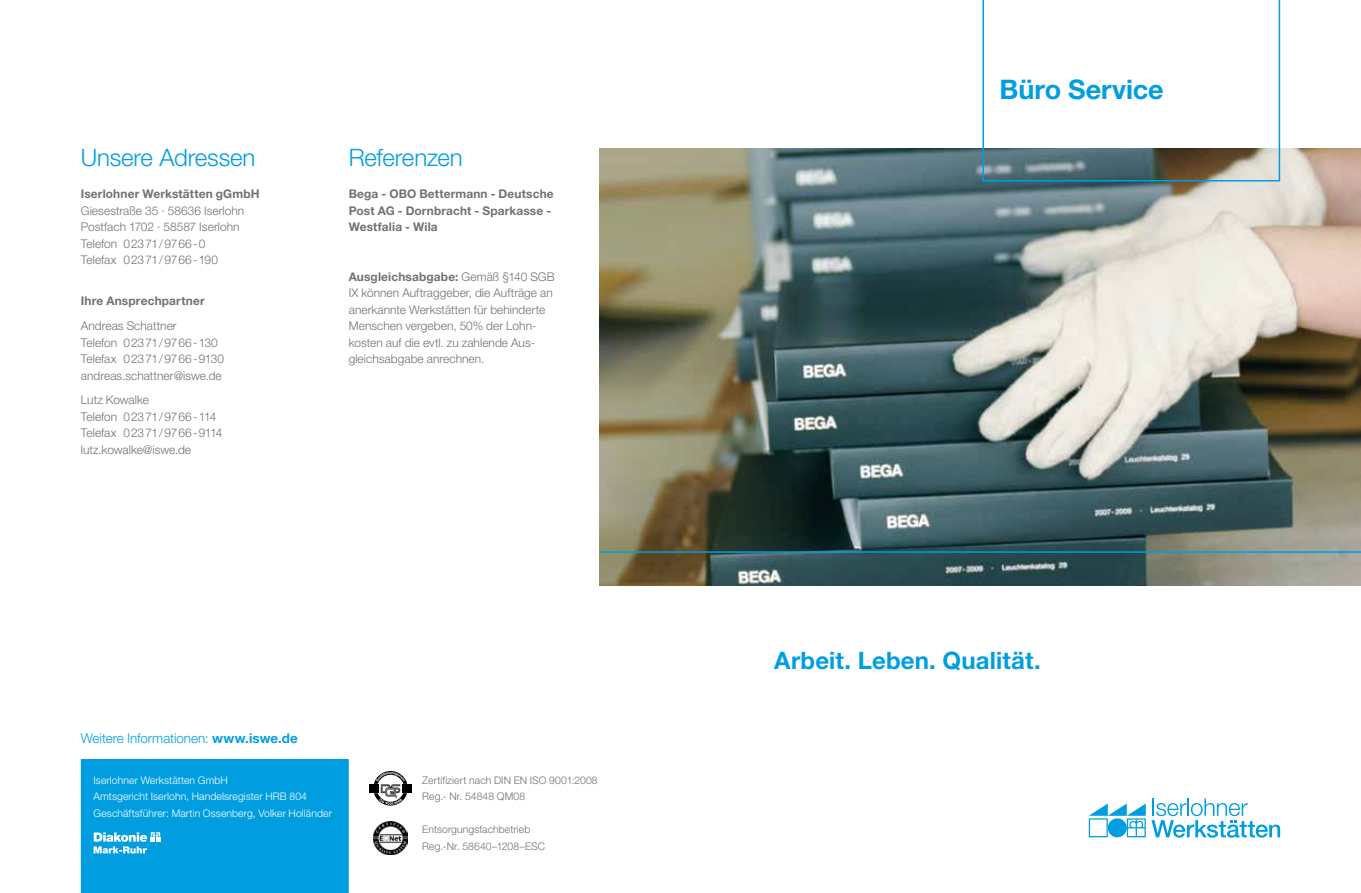
<style>
.page{position:relative;width:1361px;height:893px;background:#fff}
.page>*{position:absolute;margin:0;border:0;box-sizing:border-box;transform-origin:0 0}
.t1{font:700 27px "Helvetica Neue LT Pro";letter-spacing:-.005em;color:#009ee0}
.t2{font:300 24px "Helvetica Neue LT Pro";letter-spacing:-.01em;color:#009ee0}
.t3{font:700 24px "Helvetica Neue LT Pro";letter-spacing:.005em;color:#009ee0}
.t4{font:300 13.5px "Helvetica Neue LT Pro";color:#009ee0}
.t5{font:300 12px/16.5px "Helvetica Neue LT Pro";letter-spacing:.005em;color:#707172}
.t6{font:700 12px/16.5px "Helvetica Neue LT Pro";letter-spacing:.015em;color:#707172}
.t7{font:300 10.5px/16.5px "Helvetica Neue LT Pro";letter-spacing:.01em;color:#fff}
.t8{font:300 10.5px/16.5px "Helvetica Neue LT Pro";letter-spacing:.01em;color:#707172}
.s1{font-weight:700}
</style>
<div class="page">
<img style="left:600px;top:149px;width:761px;height:437px">
<hr style="left:600px;top:551px;width:761px;height:2px;background:#009ee0">
<svg style="left:981px;top:0;width:300px;height:182px"></svg>
<svg style="left:1151px;top:799px;width:129px;height:39px"></svg>
<svg style="left:1089px;top:803px;width:56px;height:34px"></svg>
<div style="left:1107px;top:818px;width:19px;height:19px;background:#009ee0;border-radius:50%"></div>
<div style="left:81px;top:759px;width:268px;height:134px;background:#009ee0"></div>
<svg style="left:369px;top:771px;width:42px;height:35px"></svg>
<svg style="left:373px;top:831px;width:35px;height:14px"></svg>
<img style="left:374px;top:821px;width:33px;height:34px">
<h2 class="t2" style="left:81px;top:142px;width:176px">Unsere Adressen</h2>
<h2 class="t2" style="left:349px;top:142px;width:116px">Referenzen</h2>
<p class="t6" style="left:81px;top:185px;width:180px">Iserlohner Werkstätten gGmbH</p>
<p class="t5" style="left:81px;top:202px;width:165px">Giesestraße 35 · 58636 Iserlohn<br>Postfach 1702 · 58587 Iserlohn<br>Telefon 02371/9766-0<br>Telefax 02371/9766-190</p>
<p class="t6" style="left:81px;top:292px;width:125px">Ihre Ansprechpartner</p>
<p class="t5" style="left:81px;top:317px;width:145px">Andreas Schattner<br>Telefon 02371/9766-130<br>Telefax 02371/9766-9130 andreas.schattner@iswe.de</p>
<p class="t5" style="left:81px;top:392px;width:143px">Lutz Kowalke<br>Telefon 02371/9766-114<br>Telefax 02371/9766-9114 lutz.kowalke@iswe.de</p>
<p class="t6" style="left:349px;top:185px;width:206px">Bega - OBO Bettermann - Deutsche<br>Post AG - Dornbracht - Sparkasse -<br>Westfalia - Wila</p>
<p class="t5" style="left:349px;top:268px;width:207px"><span class="s1">Ausgleichsabgabe:</span> Gemäß §140 SGB IX können Auftraggeber, die Aufträge an anerkannte Werkstätten für behinderte Menschen vergeben, 50% der Lohn&shy;kosten auf die evtl. zu zahlende Aus&shy;gleichsabgabe anrechnen.</p>
<p class="t4" style="left:81px;top:729px;width:218px">Weitere Informationen: <span class="s1">www.iswe.de</span></p>
<p class="t7" style="left:94px;top:772px;width:240px">Iserlohner Werkstätten GmbH<br>Amtsgericht Iserlohn, Handelsregister HRB 804<br>Geschäftsführer: Martin Ossenberg, Volker Holländer</p>
<p class="t8" style="left:422px;top:772px;width:177px">Zertifiziert nach DIN EN ISO 9001:2008<br>Reg.- Nr. 54848 QM08</p>
<p class="t8" style="left:422px;top:821px;width:124px">Entsorgungsfachbetrieb<br>Reg.-Nr. 58640–1208–ESC</p>
<h1 class="t1" style="left:999px;top:73px;width:166px">Büro Service</h1>
<h2 class="t3" style="left:774px;top:645px;width:268px">Arbeit. Leben. Qualität.</h2>
</div>
